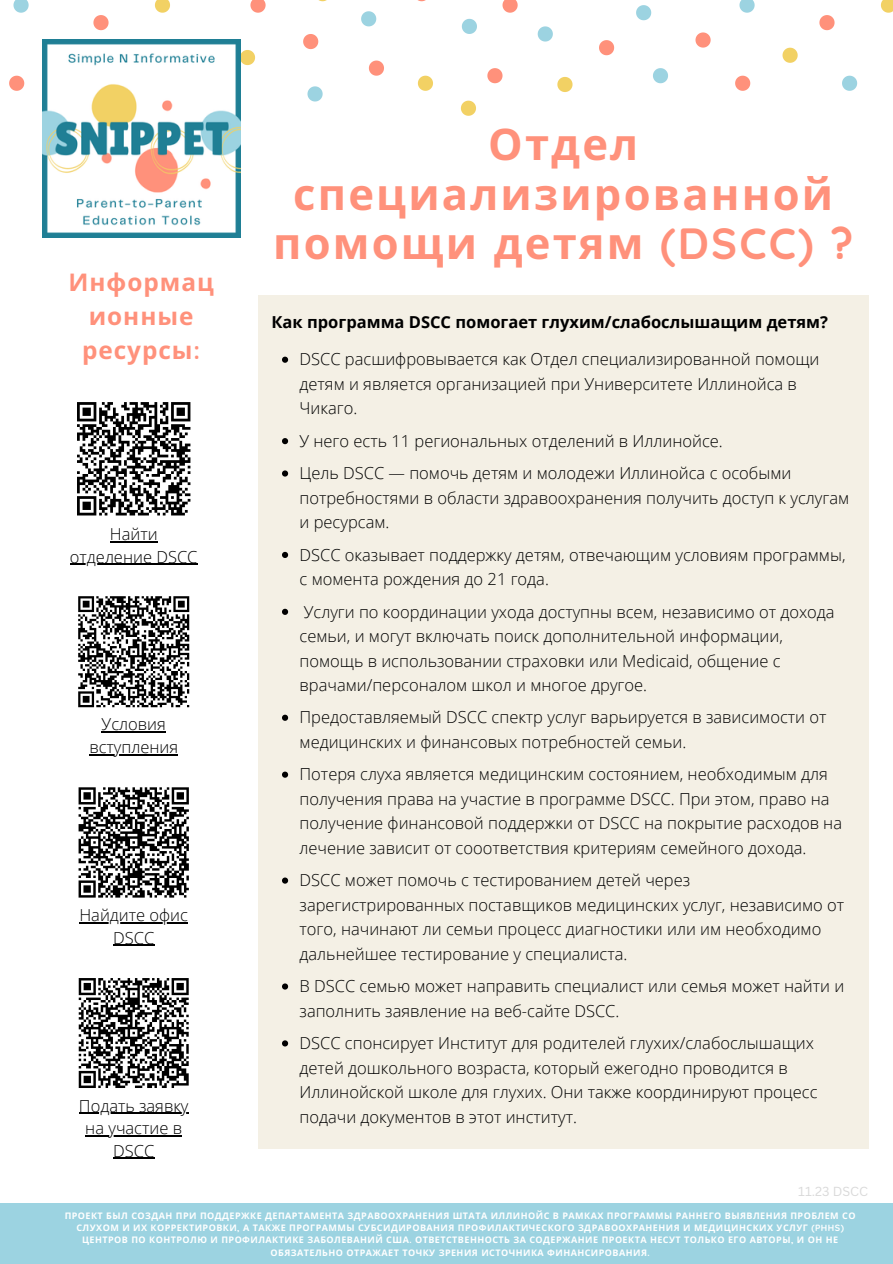
<style>
.page{position:relative;width:893px;height:1264px;background:#fff}
.page>*{position:absolute;margin:0;border:0;box-sizing:border-box;transform-origin:0 0}
.t1{font:700 43.5px/49.5px "Noto Sans";letter-spacing:.05em;color:#ff917b;text-align:center}
.t2{font:700 24.3px/33.8px "Noto Sans";letter-spacing:.04em;color:#ff917b;text-align:center}
.t3{font:300 16.5px/24.5px "Open Sans";color:#000}
.t4{font:700 16.5px "Open Sans";color:#000}
.t5{font:12.75px "Canva Sans";color:#d9d9d9}
.t6{font:700 9px/12px "Noto Sans";letter-spacing:.05em;color:#fff;text-align:center}
.s1{font-family:"Quicksand"}
</style>
<div class="page">
<svg style="left:13px;top:0;width:16px;height:13px"></svg>
<svg style="left:307px;top:86px;width:15px;height:15px"></svg>
<svg style="left:361px;top:11px;width:15px;height:15px"></svg>
<svg style="left:155px;top:0;width:15px;height:13px"></svg>
<svg style="left:240px;top:50px;width:15px;height:15px"></svg>
<svg style="left:418px;top:76px;width:15px;height:15px"></svg>
<svg style="left:9px;top:76px;width:15px;height:15px"></svg>
<svg style="left:250px;top:0;width:15px;height:13px"></svg>
<svg style="left:93px;top:15px;width:15px;height:15px"></svg>
<svg style="left:303px;top:34px;width:15px;height:15px"></svg>
<svg style="left:369px;top:61px;width:15px;height:15px"></svg>
<svg style="left:739px;top:0;width:15px;height:13px"></svg>
<svg style="left:842px;top:76px;width:15px;height:15px"></svg>
<svg style="left:636px;top:5px;width:15px;height:15px"></svg>
<svg style="left:653px;top:68px;width:15px;height:15px"></svg>
<svg style="left:537px;top:26px;width:16px;height:16px"></svg>
<svg style="left:462px;top:19px;width:15px;height:15px"></svg>
<svg style="left:880px;top:0;width:12px;height:13px"></svg>
<svg style="left:557px;top:77px;width:15px;height:15px"></svg>
<svg style="left:461px;top:101px;width:15px;height:15px"></svg>
<svg style="left:782px;top:48px;width:15px;height:15px"></svg>
<svg style="left:695px;top:32px;width:15px;height:16px"></svg>
<svg style="left:735px;top:76px;width:15px;height:15px"></svg>
<svg style="left:487px;top:68px;width:15px;height:15px"></svg>
<svg style="left:502px;top:0;width:15px;height:13px"></svg>
<svg style="left:819px;top:15px;width:15px;height:15px"></svg>
<svg style="left:599px;top:40px;width:15px;height:15px"></svg>
<div style="left:258px;top:295px;width:610px;height:657px;background:#f4f0e5"></div>
<div style="left:0;top:1203px;width:892px;height:60px;background:#9cd3e1"></div>
<div style="left:258px;top:491px;width:610px;height:657px;background:#f4f0e5"></div>
<img style="left:42px;top:39px;width:198px;height:198px">
<hr style="left:110px;top:541px;width:48px;height:1px;background:#000">
<hr style="left:70px;top:563px;width:127px;height:1px;background:#000">
<hr style="left:79px;top:922px;width:109px;height:1px;background:#000">
<hr style="left:113px;top:944px;width:41px;height:1px;background:#000">
<hr style="left:79px;top:1112px;width:109px;height:1px;background:#000">
<hr style="left:85px;top:1135px;width:97px;height:1px;background:#000">
<hr style="left:113px;top:1157px;width:41px;height:1px;background:#000">
<hr style="left:102px;top:731px;width:64px;height:1px;background:#000">
<hr style="left:89px;top:754px;width:89px;height:1px;background:#000">
<svg style="left:77px;top:402px;width:114px;height:114px"></svg>
<svg style="left:78px;top:596px;width:112px;height:112px"></svg>
<svg style="left:78px;top:787px;width:111px;height:111px"></svg>
<svg style="left:78px;top:978px;width:111px;height:110px"></svg>
<svg style="left:282px;top:356px;width:6px;height:7px"></svg>
<svg style="left:282px;top:438px;width:6px;height:6px"></svg>
<svg style="left:282px;top:470px;width:6px;height:6px"></svg>
<svg style="left:282px;top:552px;width:6px;height:6px"></svg>
<svg style="left:282px;top:608px;width:6px;height:7px"></svg>
<svg style="left:282px;top:714px;width:6px;height:6px"></svg>
<svg style="left:282px;top:771px;width:6px;height:6px"></svg>
<svg style="left:282px;top:877px;width:6px;height:6px"></svg>
<svg style="left:282px;top:983px;width:6px;height:6px"></svg>
<svg style="left:282px;top:1040px;width:6px;height:6px"></svg>
<p class="t2" style="left:68px;top:265px;width:147px">Информац ионные ресурсы<span class="s1">:</span></p>
<p class="t3" style="left:70px;top:522px;width:129px;line-height:22.5px;text-align:center">Найти отделение DSCC</p>
<p class="t3" style="left:89px;top:712px;width:90px;line-height:22.5px;text-align:center">Условия вступления</p>
<p class="t3" style="left:79px;top:903px;width:110px;line-height:22.5px;text-align:center">Найдите офис<br>DSCC</p>
<p class="t3" style="left:79px;top:1093px;width:111px;line-height:22.5px;text-align:center">Подать заявку на участие в<br>DSCC</p>
<p class="t1" style="left:273px;top:119px;width:581px">Отдел специализированной помощи детям <span class="s1">(DSCC) ?</span></p>
<p class="t4" style="left:271px;top:310px;width:558px">Как программа DSCC помогает глухим/слабослышащим детям?</p>
<p class="t3" style="left:299px;top:347px;width:521px">DSCC расшифровывается как Отдел специализированной помощи детям и является организацией при Университете Иллинойса в<br>Чикаго.</p>
<p class="t3" style="left:299px;top:428px;width:425px">У него есть 11 региональных отделений в Иллинойсе.</p>
<p class="t3" style="left:299px;top:460px;width:551px">Цель DSCC — помочь детям и молодежи Иллинойса с особыми потребностями в области здравоохранения получить доступ к услугам и ресурсам.</p>
<p class="t3" style="left:299px;top:542px;width:547px">DSCC оказывает поддержку детям, отвечающим условиям программы, с момента рождения до 21 года.</p>
<p class="t3" style="left:299px;top:599px;width:536px">Услуги по координации ухода доступны всем, независимо от дохода семьи, и могут включать поиск дополнительной информации, помощь в использовании страховки или Medicaid, общение с врачами/персоналом школ и многое другое.</p>
<p class="t3" style="left:299px;top:704px;width:528px">Предоставляемый DSCC спектр услуг варьируется в зависимости от медицинских и финансовых потребностей семьи.</p>
<p class="t3" style="left:299px;top:761px;width:544px">Потеря слуха является медицинским состоянием, необходимым для получения права на участие в программе DSCC. При этом, право на получение финансовой поддержки от DSCC на покрытие расходов на лечение зависит от сооответствия критериям семейного дохода.</p>
<p class="t3" style="left:299px;top:867px;width:546px">DSCC может помочь с тестированием детей через зарегистрированных поставщиков медицинских услуг, независимо от того, начинают ли семьи процесс диагностики или им необходимо дальнейшее тестирование у специалиста.</p>
<p class="t3" style="left:299px;top:973px;width:546px">В DSCC семью может направить специалист или семья может найти и заполнить заявление на веб-сайте DSCC.</p>
<p class="t3" style="left:299px;top:1030px;width:519px">DSCC спонсирует Институт для родителей глухих/слабослышащих детей дошкольного возраста, который ежегодно проводится в Иллинойской школе для глухих. Они также координируют процесс подачи документов в этот институт.</p>
<p class="t5" style="left:798px;top:1181px;width:71px">11.23 DSCC</p>
<p class="t6" style="left:65px;top:1209px;width:792px">ПРОЕКТ БЫЛ СОЗДАН ПРИ ПОДДЕРЖКЕ ДЕПАРТАМЕНТА ЗДРАВООХРАНЕНИЯ ШТАТА ИЛЛИНОЙС В РАМКАХ ПРОГРАММЫ РАННЕГО ВЫЯВЛЕНИЯ ПРОБЛЕМ СО СЛУХОМ И ИХ КОРРЕКТИРОВКИ<span class="s1">,</span> А ТАКЖЕ ПРОГРАММЫ СУБСИДИРОВАНИЯ ПРОФИЛАКТИЧЕСКОГО ЗДРАВООХРАНЕНИЯ И МЕДИЦИНСКИХ УСЛУГ <span class="s1">(PHHS)<br></span>ЦЕНТРОВ ПО КОНТРОЛЮ И ПРОФИЛАКТИКЕ ЗАБОЛЕВАНИЙ США<span class="s1">.</span> ОТВЕТСТВЕННОСТЬ ЗА СОДЕРЖАНИЕ ПРОЕКТА НЕСУТ ТОЛЬКО ЕГО АВТОРЫ<span class="s1">,</span> И ОН НЕ ОБЯЗАТЕЛЬНО ОТРАЖАЕТ ТОЧКУ ЗРЕНИЯ ИСТОЧНИКА ФИНАНСИРОВАНИЯ<span class="s1">.</span></p>
</div>
